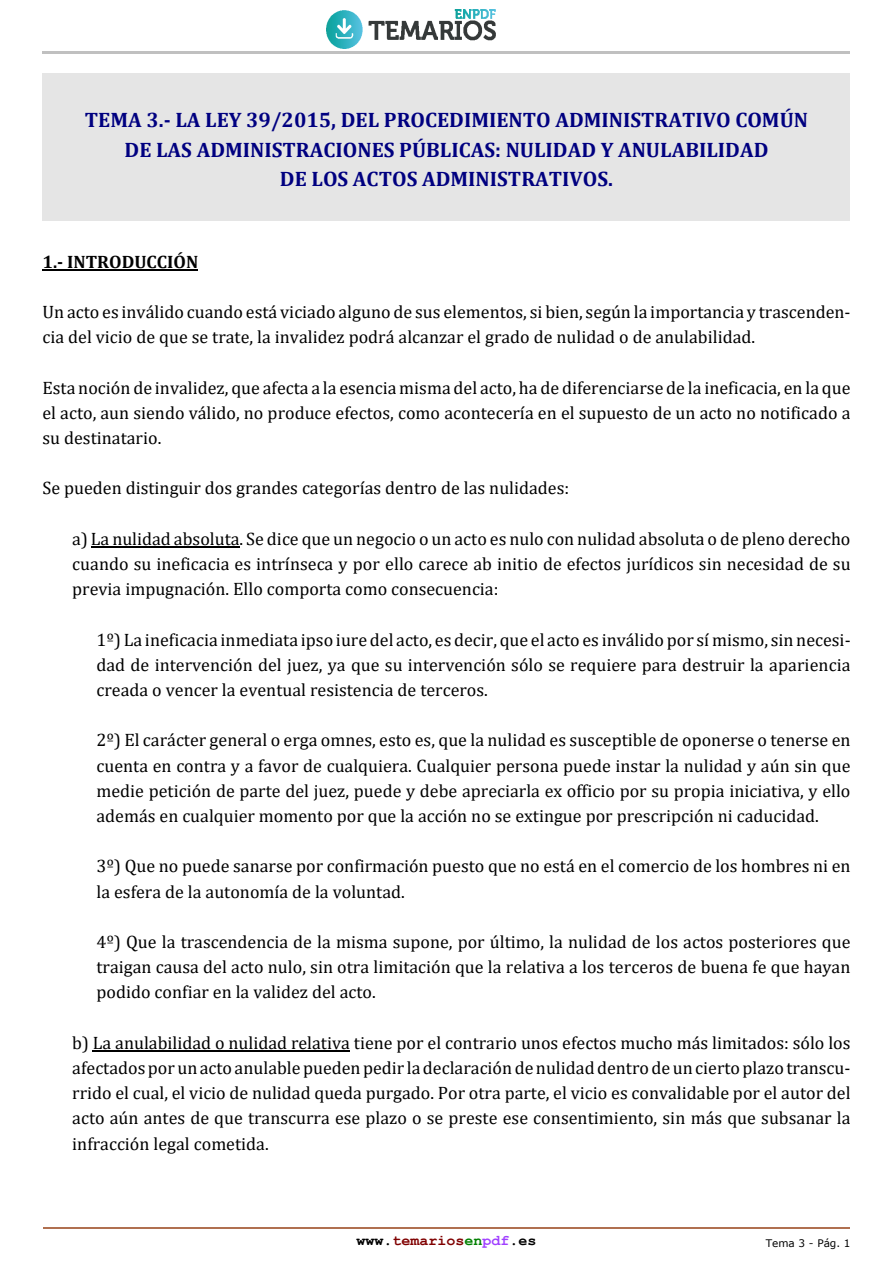
<style>
.page{position:relative;width:893px;height:1263px;background:#fff}
.page>*{position:absolute;margin:0;border:0;box-sizing:border-box;transform-origin:0 0}
.t1{font:700 21px/29.4px "Cambria";color:#000080;text-align:center}
.t2{font:18px/25.2px "Cambria";color:#000;text-align:justify}
.t3{font:700 18px "Cambria";color:#000}
.t4{font:700 15px "Courier New";color:#800000}
.t5{font:10.5px "Verdana";color:#000}
.s1{color:#000}
.s2{color:#008000}
.s3{color:#a040ff}
</style>
<div class="page">
<hr style="left:42px;top:51px;width:808px;height:3px;background:#c0c0c0">
<img style="left:326px;top:10px;width:170px;height:38px">
<hr style="left:43px;top:1227px;width:807px;height:2px;background:#b07050">
<div style="left:42px;top:73px;width:808px;height:148px;background:#e5e5e5"></div>
<hr style="left:42px;top:269px;width:156px;height:1px;background:#000">
<hr style="left:91px;top:546px;width:149px;height:1px;background:#000">
<hr style="left:93px;top:1050px;width:257px;height:1px;background:#000">
<p class="t1" style="left:85px;top:105px;width:725px">TEMA 3.‐ LA LEY 39/2015, DEL PROCEDIMIENTO ADMINISTRATIVO COMÚN<br>DE LAS ADMINISTRACIONES PÚBLICAS: NULIDAD Y ANULABILIDAD<br>DE LOS ACTOS ADMINISTRATIVOS.</p>
<p class="t3" style="left:42px;top:250px;width:157px">1.‐ INTRODUCCIÓN</p>
<p class="t2" style="left:42px;top:299px;width:809px">Un acto es inválido cuando está viciado alguno de sus elementos, si bien, según la importancia y trascenden&shy;cia del vicio de que se trate, la invalidez podrá alcanzar el grado de nulidad o de anulabilidad.</p>
<p class="t2" style="left:42px;top:374px;width:809px">Esta noción de invalidez, que afecta a la esencia misma del acto, ha de diferenciarse de la ineficacia, en la que el acto, aun siendo válido, no produce efectos, como acontecería en el supuesto de un acto no notificado a su destinatario.</p>
<p class="t2" style="left:42px;top:475px;width:528px">Se pueden distinguir dos grandes categorías dentro de las nulidades:</p>
<p class="t2" style="left:72px;top:526px;width:780px">a) La nulidad absoluta. Se dice que un negocio o un acto es nulo con nulidad absoluta o de pleno derecho cuando su ineficacia es intrínseca y por ello carece ab initio de efectos jurídicos sin necesidad de su previa impugnación. Ello comporta como consecuencia:</p>
<p class="t2" style="left:96px;top:626px;width:756px">1º) La ineficacia inmediata ipso iure del acto, es decir, que el acto es inválido por sí mismo, sin necesi&shy;dad de intervención del juez, ya que su intervención sólo se requiere para destruir la apariencia creada o vencer la eventual resistencia de terceros.</p>
<p class="t2" style="left:96px;top:727px;width:755px">2º) El carácter general o erga omnes, esto es, que la nulidad es susceptible de oponerse o tenerse en cuenta en contra y a favor de cualquiera. Cualquier persona puede instar la nulidad y aún sin que medie petición de parte del juez, puede y debe apreciarla ex officio por su propia iniciativa, y ello además en cualquier momento por que la acción no se extingue por prescripción ni caducidad.</p>
<p class="t2" style="left:96px;top:853px;width:755px">3º) Que no puede sanarse por confirmación puesto que no está en el comercio de los hombres ni en la esfera de la autonomía de la voluntad.</p>
<p class="t2" style="left:96px;top:929px;width:755px">4º) Que la trascendencia de la misma supone, por último, la nulidad de los actos posteriores que traigan causa del acto nulo, sin otra limitación que la relativa a los terceros de buena fe que hayan podido confiar en la validez del acto.</p>
<p class="t2" style="left:72px;top:1030px;width:780px">b) La anulabilidad o nulidad relativa tiene por el contrario unos efectos mucho más limitados: sólo los afectados por un acto anulable pueden pedir la declaración de nulidad dentro de un cierto plazo transcu&shy;rrido el cual, el vicio de nulidad queda purgado. Por otra parte, el vicio es convalidable por el autor del acto aún antes de que transcurra ese plazo o se preste ese consentimiento, sin más que subsanar la infracción legal cometida.</p>
<p class="t4" style="left:356px;top:1232px;width:181px"><span class="s1">www.</span>temarios<span class="s2">en</span><span class="s3">pdf</span><span class="s1">.es</span></p>
<p class="t5" style="left:766px;top:1237px;width:86px">Tema 3 - Pág. 1</p>
</div>
